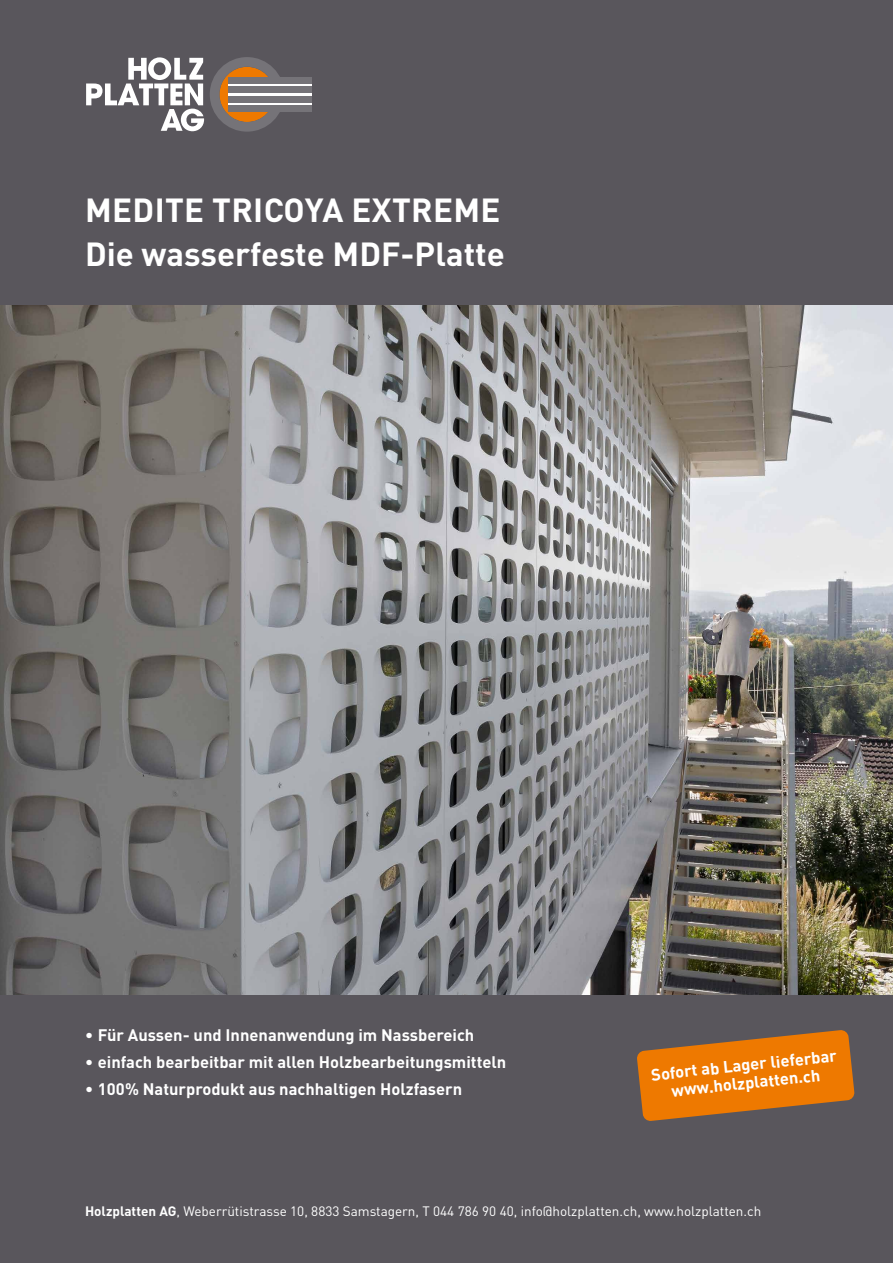
<style>
.page{position:relative;width:893px;height:1263px;background:#fff}
.page>*{position:absolute;margin:0;border:0;box-sizing:border-box;transform-origin:0 0}
.t1{font:700 33px/43.5px "DIN Pro";color:#fff}
.t2{font:700 16.5px/18px "DIN Pro";color:#fff;text-align:center}
.t3{font:13.5px "DIN Pro";color:#fff}
.s1{font-weight:700}
</style>
<div class="page">
<img style="left:0;top:304px;width:893px;height:691px">
<div style="left:0;top:995px;width:893px;height:268px;background:#59565c"></div>
<div style="left:0;top:0;width:893px;height:304px;background:#59565c"></div>
<svg style="left:86px;top:57px;width:118px;height:74px"></svg>
<svg style="left:210px;top:57px;width:70px;height:75px"></svg>
<div style="left:229px;top:77px;width:83px;height:35px;background:#fff"></div>
<div style="left:229px;top:77px;width:83px;height:7px;background:#757378"></div>
<div style="left:229px;top:105px;width:83px;height:7px;background:#757378"></div>
<div style="left:229px;top:86px;width:83px;height:7px;background:#757378"></div>
<div style="left:229px;top:96px;width:83px;height:6px;background:#757378"></div>
<svg style="left:637px;top:1030px;width:218px;height:91px"></svg>
<h1 class="t1" style="left:85px;top:187px;width:421px">MEDITE TRICOYA EXTREME<br>Die wasserfeste MDF-Platte</h1>
<p class="t2" style="left:85px;top:1026px;width:391px">• Für Aussen- und Innenanwendung im Nassbereich</p>
<p class="t2" style="left:85px;top:1053px;width:423px">• einfach bearbeitbar mit allen Holzbearbeitungsmitteln</p>
<p class="t2" style="left:85px;top:1080px;width:379px">• 100% Naturprodukt aus nachhaltigen Holzfasern</p>
<p class="t2" style="left:650px;top:1065px;width:188px;rotate:-6deg">Sofort ab Lager lieferbar www.holzplatten.ch</p>
<p class="t3" style="left:85px;top:1202px;width:678px"><span class="s1">Holzplatten AG</span>, Weberrütistrasse 10, 8833 Samstagern, T 044 786 90 40, info@holzplatten.ch, www.holzplatten.ch</p>
</div>
